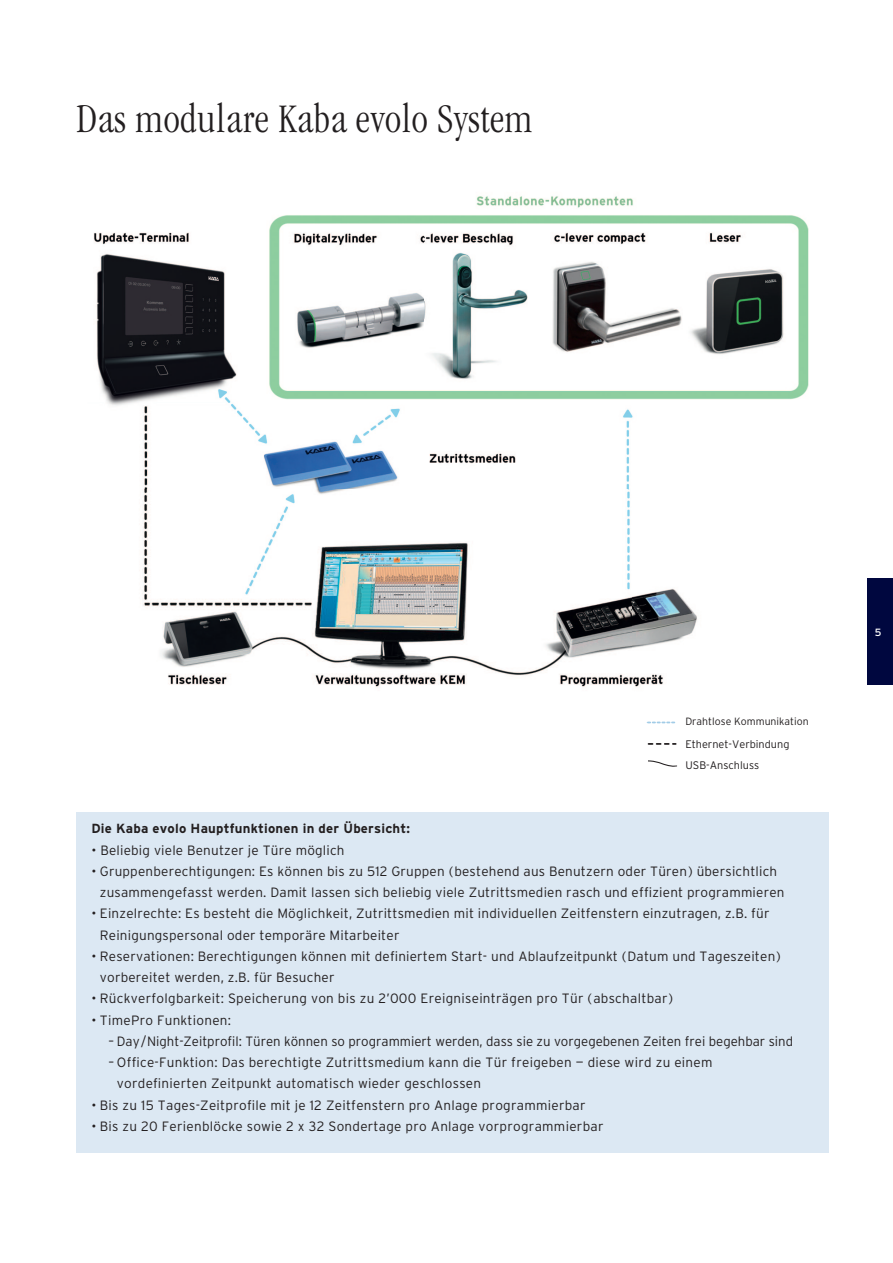
<style>
.page{position:relative;width:893px;height:1263px;background:#fff}
.page>*{position:absolute;margin:0;border:0;box-sizing:border-box;transform-origin:0 0}
.t1{font:300 condensed 42px "Garamond";letter-spacing:.02em;color:#231f20}
.t2{font:300 13.5px/21.3px "Interstate";letter-spacing:.015em;color:#231f20}
.t3{font:700 13.2px "Interstate";letter-spacing:.015em;color:#231f20}
.t4{font:300 10.95px/21.1px "Interstate";color:#231f20}
.t5{font:300 10.5px "Interstate";color:#231f20}
.t6{font:10.5px "Interstate";color:#fff}
</style>
<div class="page">
<img style="left:93px;top:196px;width:716px;height:491px">
<div style="left:77px;top:812px;width:752px;height:340px;background:#dce8f3"></div>
<svg style="left:646px;top:722px;width:30px;height:1px"></svg>
<svg style="left:647px;top:743px;width:29px;height:2px"></svg>
<svg style="left:648px;top:760px;width:29px;height:7px"></svg>
<div style="left:867px;top:578px;width:26px;height:107px;background:#00073f"></div>
<h1 class="t1" style="left:77px;top:96px;width:457px">Das modulare Kaba evolo System</h1>
<p class="t5" style="left:685px;top:716px;width:125px">Drahtlose Kommunikation</p>
<p class="t4" style="left:685px;top:733px;width:106px">Ethernet-Verbindung<br>USB-Anschluss</p>
<p class="t3" style="left:91px;top:821px;width:320px">Die Kaba evolo Hauptfunktionen in der Übersicht:</p>
<p class="t2" style="left:91px;top:839px;width:255px">• Beliebig viele Benutzer je Türe möglich</p>
<p class="t2" style="left:100px;top:860px;width:686px;text-indent:-9px">• Gruppenberechtigungen: Es können bis zu 512 Gruppen ( bestehend aus Benutzern oder Türen ) übersichtlich zusammengefasst werden. Damit lassen sich beliebig viele Zutrittsmedien rasch und effizient programmieren</p>
<p class="t2" style="left:100px;top:903px;width:671px;text-indent:-9px">• Einzelrechte: Es besteht die Möglichkeit, Zutrittsmedien mit individuellen Zeitfenstern einzutragen, z.B. für<br>Reinigungspersonal oder temporäre Mitarbeiter</p>
<p class="t2" style="left:100px;top:945px;width:683px;text-indent:-9px">• Reservationen: Berechtigungen können mit definiertem Start- und Ablaufzeitpunkt ( Datum und Tageszeiten ) vorbereitet werden, z.B. für Besucher</p>
<p class="t2" style="left:91px;top:988px;width:583px">• Rückverfolgbarkeit: Speicherung von bis zu 2’000 Ereigniseinträgen pro Tür ( abschaltbar )</p>
<p class="t2" style="left:91px;top:1009px;width:141px">• TimePro Funktionen:</p>
<p class="t2" style="left:108px;top:1030px;width:686px">– Day / Night-Zeitprofil: Türen können so programmiert werden, dass sie zu vorgegebenen Zeiten frei begehbar sind</p>
<p class="t2" style="left:117px;top:1052px;width:597px;text-indent:-9px">– Office-Funktion: Das berechtigte Zutrittsmedium kann die Tür freigeben — diese wird zu einem vordefinierten Zeitpunkt automatisch wieder geschlossen</p>
<p class="t2" style="left:91px;top:1094px;width:496px">• Bis zu 15 Tages-Zeitprofile mit je 12 Zeitfenstern pro Anlage programmierbar</p>
<p class="t2" style="left:91px;top:1115px;width:514px">• Bis zu 20 Ferienblöcke sowie 2 x 32 Sondertage pro Anlage vorprogrammierbar</p>
<p class="t6" style="left:875px;top:626px;width:8px">6</p>
<p class="t6" style="left:875px;top:626px;width:8px">5</p>
</div>
